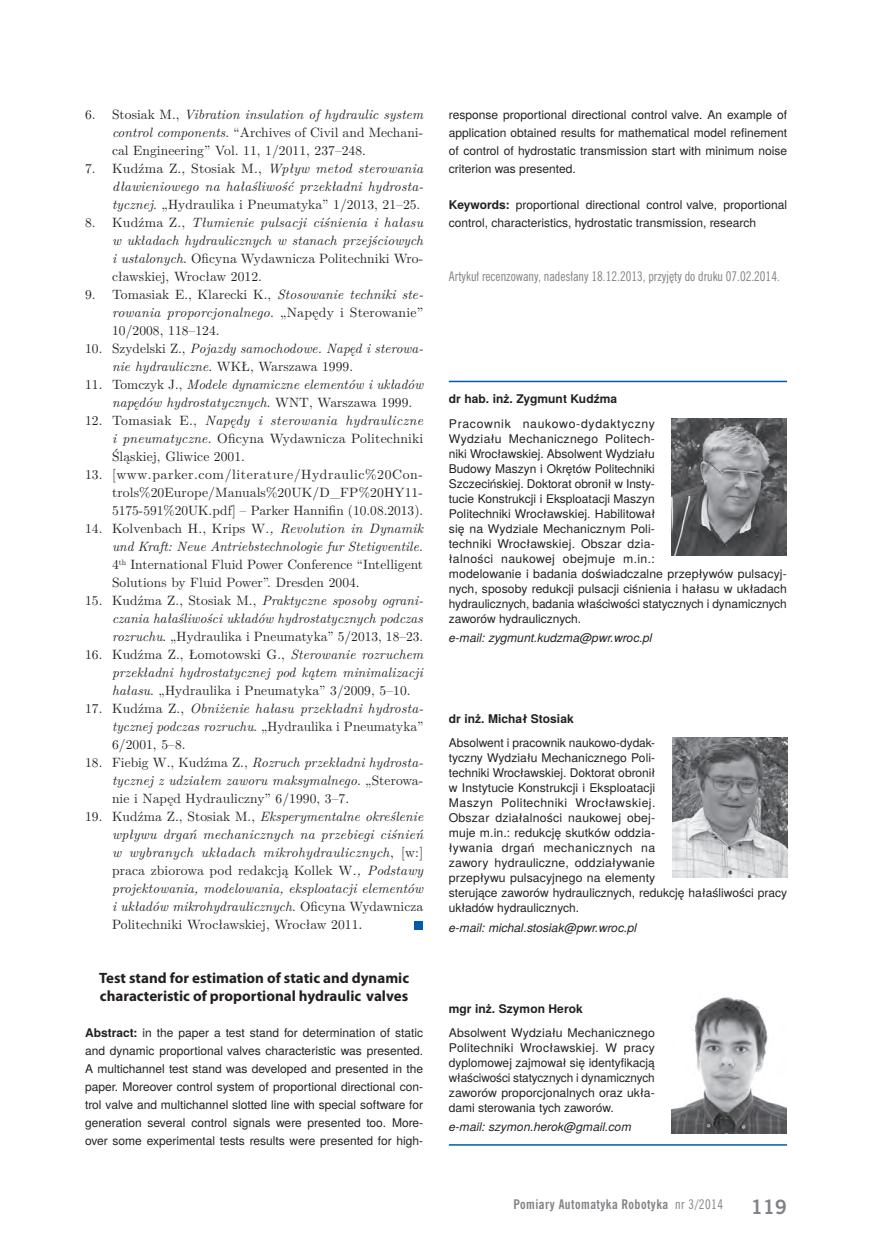
<style>
.page{position:relative;width:872px;height:1255px;background:#fff}
.page>*{position:absolute;margin:0;border:0;box-sizing:border-box;transform-origin:0 0}
.t1{font:700 18px "News Goth PL";color:#808285}
.t2{font:700 15px/18px "Myriad Pro";color:#231f20}
.t3{font:italic 13.5px/18px "LM Roman 10";letter-spacing:.005em;color:#231f20;text-align:justify}
.t4{font:13.5px/18px "LM Roman 10";letter-spacing:.005em;color:#231f20;text-align:justify}
.t5{font:12px/15px "Te X Gyre Heros";color:#231f20}
.t6{font:italic 12px "Te X Gyre Heros";letter-spacing:.005em;color:#231f20}
.t7{font:12px "News Goth Cn PL";color:#808285}
.t8{font:12px/24px "Te X Gyre Heros";letter-spacing:.06em;color:#231f20}
.t9{font:700 12px "News Goth Cn PL";letter-spacing:.04em;color:#808285}
.s1{font-style:italic}
.s2{font-style:normal}
.s3{font-family:"News Goth PL";font-style:normal;font-size:12px}
.s4{font-weight:700}
.s5{font-weight:400}
</style>
<div class="page">
<div style="left:415px;top:920px;width:8px;height:9px;background:#015aaa"></div>
<hr style="left:449px;top:380px;width:338px;height:2px;background:#015aaa">
<hr style="left:449px;top:1144px;width:338px;height:1px;background:#015aaa">
<img style="left:672px;top:997px;width:114px;height:136px">
<img style="left:672px;top:418px;width:114px;height:137px">
<img style="left:672px;top:738px;width:115px;height:139px">
<p class="t4" style="left:112px;top:104px;width:313px;text-indent:-27px">6. Stosiak M., <span class="s1">Vibration insulation of hydraulic system control components</span>. “Archives of Civil and Mechani&shy;cal Engineering” Vol. 11, 1/2011, 237–248.</p>
<p class="t3" style="left:112px;top:158px;width:313px;text-indent:-27px"><span class="s2">7. Kudźma Z., Stosiak M.,</span> Wpływ metod sterowania dławieniowego na hałaśliwość przekładni hydrosta&shy;tycznej<span class="s2">. „Hydraulika i Pneumatyka” 1/2013, 21–25.</span></p>
<p class="t3" style="left:112px;top:212px;width:313px;text-indent:-27px"><span class="s2">8. Kudźma Z.,</span> Tłumienie pulsacji ciśnienia i hałasu w układach hydraulicznych w stanach przejściowych i ustalonych<span class="s2">. Oficyna Wydawnicza Politechniki Wro&shy;cławskiej, Wrocław 2012.</span></p>
<p class="t4" style="left:112px;top:284px;width:313px;text-indent:-27px">9. Tomasiak E., Klarecki K., <span class="s1">Stosowanie techniki ste&shy;rowania proporcjonalnego</span>. „Napędy i Sterowanie” 10/2008, 118–124.</p>
<p class="t3" style="left:112px;top:338px;width:313px;text-indent:-27px"><span class="s2">10. Szydelski Z.,</span> Pojazdy samochodowe. Napęd i sterowa&shy;nie hydrauliczne<span class="s2">. WKŁ, Warszawa 1999.</span></p>
<p class="t3" style="left:112px;top:374px;width:312px;text-indent:-27px"><span class="s2">11. Tomczyk J.,</span> Modele dynamiczne elementów i układów napędów hydrostatycznych<span class="s2">. WNT, Warszawa 1999.</span></p>
<p class="t4" style="left:112px;top:410px;width:313px;text-indent:-27px">12. Tomasiak E., <span class="s1">Napędy i sterowania hydrauliczne i pneumatyczne</span>. Oficyna Wydawnicza Politechniki Śląskiej, Gliwice 2001.</p>
<p class="t4" style="left:112px;top:464px;width:313px;text-indent:-27px">13. [www.parker.com/literature/Hydraulic%20Con&shy;trols%20Europe/Manuals%20UK/D_FP%20HY11- 5175-591%20UK.pdf] – Parker Hannifin (10.08.2013).</p>
<p class="t4" style="left:112px;top:518px;width:312px;text-indent:-27px">14. Kolvenbach H., Krips W<span class="s1">., Revolution in Dynamik und Kraft: Neue Antriebstechnologie fur Stetigventile.<br></span>4<sup>th</sup> International Fluid Power Conference “Intelligent Solutions by Fluid Power”. Dresden 2004.</p>
<p class="t3" style="left:112px;top:590px;width:313px;text-indent:-27px"><span class="s2">15. Kudźma Z., Stosiak M.,</span> Praktyczne sposoby ograni&shy;czania hałaśliwości układów hydrostatycznych podczas rozruchu<span class="s2">. „Hydraulika i Pneumatyka” 5/2013, 18–23.</span></p>
<p class="t3" style="left:112px;top:644px;width:312px;text-indent:-27px"><span class="s2">16. Kudźma Z., Łomotowski G.,</span> Sterowanie rozruchem przekładni hydrostatycznej pod kątem minimalizacji hałasu<span class="s2">. „Hydraulika i Pneumatyka” 3/2009, 5–10.</span></p>
<p class="t3" style="left:112px;top:698px;width:313px;text-indent:-27px"><span class="s2">17. Kudźma Z.,</span> Obniżenie hałasu przekładni hydrosta&shy;tycznej podczas rozruchu<span class="s2">. „Hydraulika i Pneumatyka” 6/2001, 5–8.</span></p>
<p class="t4" style="left:112px;top:752px;width:313px;text-indent:-27px">18. Fiebig W., Kudźma Z., <span class="s1">Rozruch przekładni hydrosta&shy;tycznej z udziałem zaworu maksymalnego</span>. „Sterowa&shy;nie i Napęd Hydrauliczny” 6/1990, 3–7.</p>
<p class="t3" style="left:112px;top:806px;width:313px;text-indent:-27px"><span class="s2">19. Kudźma Z., Stosiak M.,</span> Eksperymentalne określenie wpływu drgań mechanicznych na przebiegi ciśnień w wybranych układach mikrohydraulicznych<span class="s2">, [w:] praca zbiorowa pod redakcją Kollek W</span>., Podstawy projektowania, modelowania, eksploatacji elementów i układów mikrohydraulicznych<span class="s2">. Oficyna Wydawnicza Politechniki Wrocławskiej, Wrocław 2011</span><span class="s3">.</span></p>
<p class="t2" style="left:99px;top:968px;width:311px">Test stand for estimation of static and dynamic characteristic of proportional hydraulic valves</p>
<p class="t5" style="left:85px;top:1023px;width:340px;line-height:18px;text-align:justify"><span class="s4">Abstract:</span> in the paper a test stand for determination of static and dynamic proportional valves characteristic was presented.<br>A multichannel test stand was developed and presented in the paper. Moreover control system of proportional directional con&shy;trol valve and multichannel slotted line with special software for generation several control signals were presented too. More&shy;over some experimental tests results were presented for high-</p>
<p class="t5" style="left:449px;top:105px;width:340px;line-height:18px;text-align:justify">response proportional directional control valve. An example of application obtained results for mathematical model refinement of control of hydrostatic transmission start with minimum noise criterion was presented.</p>
<p class="t5" style="left:449px;top:195px;width:340px;line-height:18px"><span class="s4">Keywords:</span> proportional directional control valve, proportional control, characteristics, hydrostatic transmission, research</p>
<p class="t7" style="left:449px;top:268px;width:332px">Artykuł recenzowany, nadesłany 18.12.2013, przyjęty do druku 07.02.2014.</p>
<p class="t8" style="left:449px;top:386px;width:208px"><span class="s4">dr hab. inż. Zygmunt Kudźma<br></span>Pracownik naukowo-dydaktyczny</p>
<p class="t5" style="left:449px;top:430px;width:340px">Wydziału Mechanicznego Politech-<br>niki Wrocławskiej. Absolwent Wydziału<br>Budowy Maszyn i Okrętów Politechniki<br>Szczecińskiej. Doktorat obronił w Insty-<br>tucie Konstrukcji i Eksploatacji Maszyn<br>Politechniki Wrocławskiej. Habilitował<br>się na Wydziale Mechanicznym Poli-<br>techniki Wrocławskiej. Obszar dzia-<br>łalności naukowej obejmuje m.in.:<br>modelowanie i badania doświadczalne przepływów pulsacyj&shy;nych, sposoby redukcji pulsacji ciśnienia i hałasu w układach hydraulicznych, badania właściwości statycznych i dynamicznych zaworów hydraulicznych.</p>
<p class="t6" style="left:449px;top:628px;width:205px">e-mail: zygmunt.kudzma@pwr.wroc.pl</p>
<p class="t5" style="left:449px;top:706px;width:208px;line-height:24px"><span class="s4">dr inż. Michał Stosiak<br></span>Absolwent i pracownik naukowo-dydak-</p>
<p class="t5" style="left:449px;top:749px;width:340px">tyczny Wydziału Mechanicznego Poli-<br>techniki Wrocławskiej. Doktorat obronił<br>w Instytucie Konstrukcji i Eksploatacji<br>Maszyn Politechniki Wrocławskiej.<br>Obszar działalności naukowej obej-<br>muje m.in.: redukcję skutków oddzia-<br>ływania drgań mechanicznych na<br>zawory hydrauliczne, oddziaływanie<br>przepływu pulsacyjnego na elementy<br>sterujące zaworów hydraulicznych, redukcję hałaśliwości pracy układów hydraulicznych.</p>
<p class="t6" style="left:449px;top:918px;width:189px">e-mail: michal.stosiak@pwr.wroc.pl</p>
<p class="t5" style="left:449px;top:995px;width:207px;line-height:24px"><span class="s4">mgr inż. Szymon Herok<br></span>Absolwent Wydziału Mechanicznego</p>
<p class="t5" style="left:449px;top:1039px;width:208px;text-align:justify">Politechniki Wrocławskiej. W pracy dyplomowej zajmował się identyfikacją właściwości statycznych i dynamicznych zaworów proporcjonalnych oraz ukła&shy;dami sterowania tych zaworów.</p>
<p class="t6" style="left:449px;top:1117px;width:184px">e-mail: szymon.herok@gmail.com</p>
<p class="t9" style="left:513px;top:1196px;width:211px">Pomiary Automatyka Robotyka <span class="s5">nr 3/2014</span></p>
<p class="t1" style="left:751px;top:1195px;width:37px">119</p>
</div>
